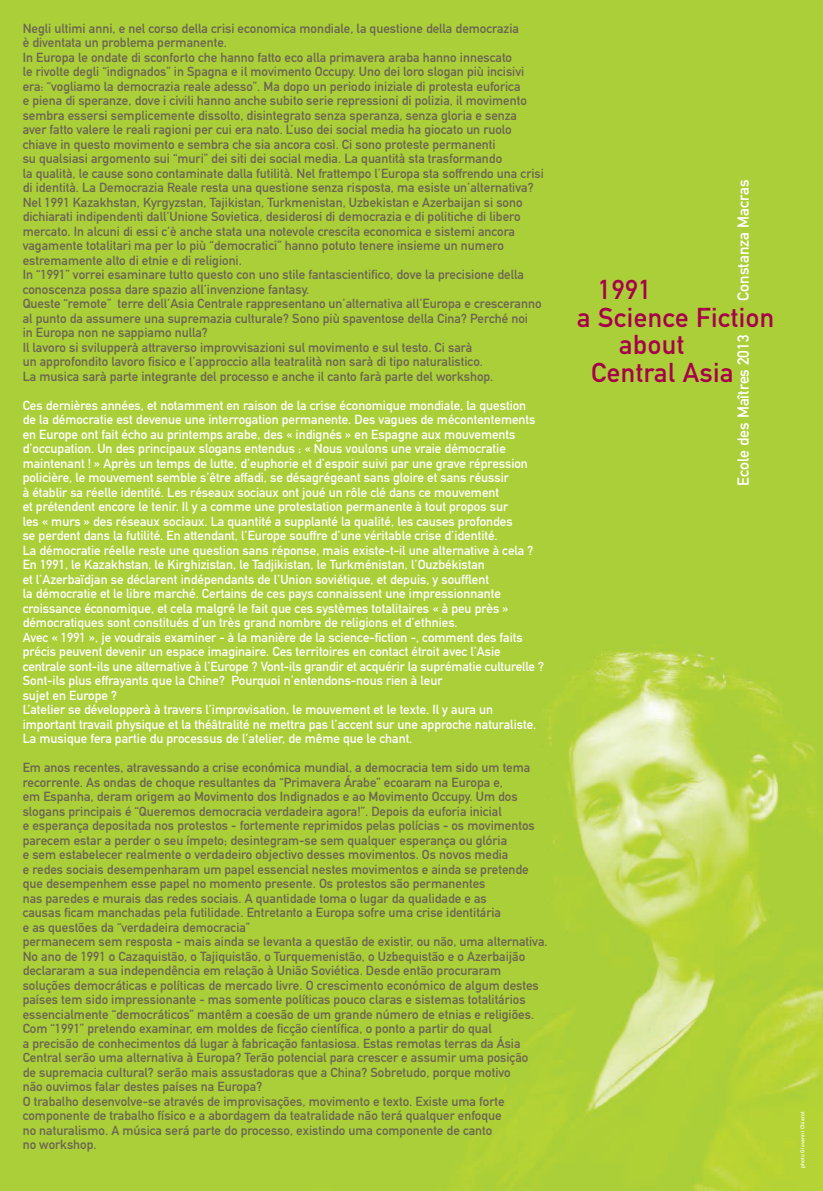
<style>
.page{position:relative;width:823px;height:1191px;background:#fff}
.page>*{position:absolute;margin:0;border:0;box-sizing:border-box;transform-origin:0 0}
.t1{font:26.9px "DIN Mittelschrift";letter-spacing:.02em;color:#a70149}
.t2{font:15.8px "DIN Mittelschrift";color:#fff}
.t3{font:13px/14.5px "DIN Mittelschrift";color:#6b6552}
.t4{font:13px/14.5px "DIN Mittelschrift";color:#fff}
.t5{font:5.6px "DIN Mittelschrift";letter-spacing:.04em;color:#fff}
</style>
<div class="page">
<div style="left:0;top:0;width:822px;height:1191px;background:#abcf39"></div>
<p class="t3" style="left:23px;top:21px;width:522px">Negli ultimi anni, e nel corso della crisi economica mondiale, la questione della democrazia<br>è diventata un problema permanente.<br>In Europa le ondate di sconforto che hanno fatto eco alla primavera araba hanno innescato<br>le rivolte degli “indignados” in Spagna e il movimento Occupy. Uno dei loro slogan più incisivi era: “vogliamo la democrazia reale adesso”. Ma dopo un periodo iniziale di protesta euforica<br>e piena di speranze, dove i civili hanno anche subito serie repressioni di polizia, il movimento sembra essersi semplicemente dissolto, disintegrato senza speranza, senza gloria e senza aver fatto valere le reali ragioni per cui era nato. L’uso dei social media ha giocato un ruolo chiave in questo movimento e sembra che sia ancora così. Ci sono proteste permanenti<br>su qualsiasi argomento sui “muri” dei siti dei social media. La quantità sta trasformando<br>la qualità, le cause sono contaminate dalla futilità. Nel frattempo l’Europa sta soffrendo una crisi di identità. La Democrazia Reale resta una questione senza risposta, ma esiste un’alternativa?<br>Nel 1991 Kazakhstan, Kyrgyzstan, Tajikistan, Turkmenistan, Uzbekistan e Azerbaijan si sono dichiarati indipendenti dall’Unione Sovietica, desiderosi di democrazia e di politiche di libero mercato. In alcuni di essi c’è anche stata una notevole crescita economica e sistemi ancora vagamente totalitari ma per lo più “democratici” hanno potuto tenere insieme un numero estremamente alto di etnie e di religioni.<br>In “1991” vorrei esaminare tutto questo con uno stile fantascientifico, dove la precisione della conoscenza possa dare spazio all’invenzione fantasy.<br>Queste “remote” terre dell’Asia Centrale rappresentano un’alternativa all’Europa e cresceranno al punto da assumere una supremazia culturale? Sono più spaventose della Cina? Perché noi<br>in Europa non ne sappiamo nulla?<br>Il lavoro si svilupperà attraverso improvvisazioni sul movimento e sul testo. Ci sarà<br>un approfondito lavoro fisico e l’approccio alla teatralità non sarà di tipo naturalistico.<br>La musica sarà parte integrante del processo e anche il canto farà parte del workshop.</p>
<p class="t4" style="left:23px;top:398px;width:522px">Ces dernières années, et notamment en raison de la crise économique mondiale, la question<br>de la démocratie est devenue une interrogation permanente. Des vagues de mécontentements en Europe ont fait écho au printemps arabe, des « indignés » en Espagne aux mouvements d’occupation. Un des principaux slogans entendus : « Nous voulons une vraie démocratie maintenant ! » Après un temps de lutte, d’euphorie et d’espoir suivi par une grave répression policière, le mouvement semble s’être affadi, se désagrégeant sans gloire et sans réussir<br>à établir sa réelle identité. Les réseaux sociaux ont joué un rôle clé dans ce mouvement<br>et prétendent encore le tenir. Il y a comme une protestation permanente à tout propos sur<br>les « murs » des réseaux sociaux. La quantité a supplanté la qualité, les causes profondes<br>se perdent dans la futilité. En attendant, l’Europe souffre d’une véritable crise d’identité.<br>La démocratie réelle reste une question sans réponse, mais existe-t-il une alternative à cela ?<br>En 1991, le Kazakhstan, le Kirghizistan, le Tadjikistan, le Turkménistan, l’Ouzbékistan<br>et l’Azerbaïdjan se déclarent indépendants de l’Union soviétique, et depuis, y soufflent<br>la démocratie et le libre marché. Certains de ces pays connaissent une impressionnante croissance économique, et cela malgré le fait que ces systèmes totalitaires « à peu près » démocratiques sont constitués d’un très grand nombre de religions et d’ethnies.<br>Avec « 1991 », je voudrais examiner - à la manière de la science-fiction -, comment des faits précis peuvent devenir un espace imaginaire. Ces territoires en contact étroit avec l’Asie centrale sont-ils une alternative à l’Europe ? Vont-ils grandir et acquérir la suprématie culturelle ?<br>Sont-ils plus effrayants que la Chine? Pourquoi n’entendons-nous rien à leur<br>sujet en Europe ?<br>L’atelier se développerà à travers l’improvisation, le mouvement et le texte. Il y aura un important travail physique et la théâtralité ne mettra pas l’accent sur une approche naturaliste.<br>La musique fera partie du processus de l’atelier, de même que le chant.</p>
<p class="t3" style="left:23px;top:760px;width:526px">Em anos recentes, atravessando a crise económica mundial, a democracia tem sido um tema recorrente. As ondas de choque resultantes da “Primavera Árabe” ecoaram na Europa e,<br>em Espanha, deram origem ao Movimento dos Indignados e ao Movimento Occupy. Um dos slogans principais é “Queremos democracia verdadeira agora!”. Depois da euforia inicial<br>e esperança depositada nos protestos - fortemente reprimidos pelas polícias - os movimentos parecem estar a perder o seu ímpeto; desintegram-se sem qualquer esperança ou glória<br>e sem estabelecer realmente o verdadeiro objectivo desses movimentos. Os novos media<br>e redes sociais desempenharam um papel essencial nestes movimentos e ainda se pretende que desempenhem esse papel no momento presente. Os protestos são permanentes<br>nas paredes e murais das redes sociais. A quantidade toma o lugar da qualidade e as<br>causas ficam manchadas pela futilidade. Entretanto a Europa sofre uma crise identitária<br>e as questões da “verdadeira democracia”<br>permanecem sem resposta - mais ainda se levanta a questão de existir, ou não, uma alternativa.<br>No ano de 1991 o Cazaquistão, o Tajiquistão, o Turquemenistão, o Uzbequistão e o Azerbaijão declararam a sua independência em relação à União Soviética. Desde então procuraram soluções democráticas e políticas de mercado livre. O crescimento económico de algum destes países tem sido impressionante - mas somente políticas pouco claras e sistemas totalitários essencialmente “democráticos” mantêm a coesão de um grande número de etnias e religiões.<br>Com “1991” pretendo examinar, em moldes de ficção científica, o ponto a partir do qual<br>a precisão de conhecimentos dá lugar à fabricação fantasiosa. Estas remotas terras da Ásia Central serão uma alternativa à Europa? Terão potencial para crescer e assumir uma posição<br>de supremacia cultural? serão mais assustadoras que a China? Sobretudo, porque motivo<br>não ouvimos falar destes países na Europa?<br>O trabalho desenvolve-se através de improvisações, movimento e texto. Existe uma forte componente de trabalho físico e a abordagem da teatralidade não terá qualquer enfoque<br>no naturalismo. A música será parte do processo, existindo uma componente de canto<br>no workshop.</p>
<p class="t2" style="left:733px;top:300px;width:122px;rotate:-90deg">Constanza Macras</p>
<h1 class="t1" style="left:598px;top:274px;width:55px">1991</h1>
<h1 class="t1" style="left:577px;top:302px;width:198px">a Science Fiction</h1>
<h1 class="t1" style="left:619px;top:329px;width:66px">about</h1>
<h1 class="t1" style="left:591px;top:357px;width:144px">Central Asia</h1>
<p class="t2" style="left:733px;top:485px;width:152px;rotate:-90deg">Ecole des Maîtres 2013</p>
<p class="t5" style="left:798px;top:1168px;width:58px;rotate:-90deg">photo Giovanni Chiarot</p>
</div>
